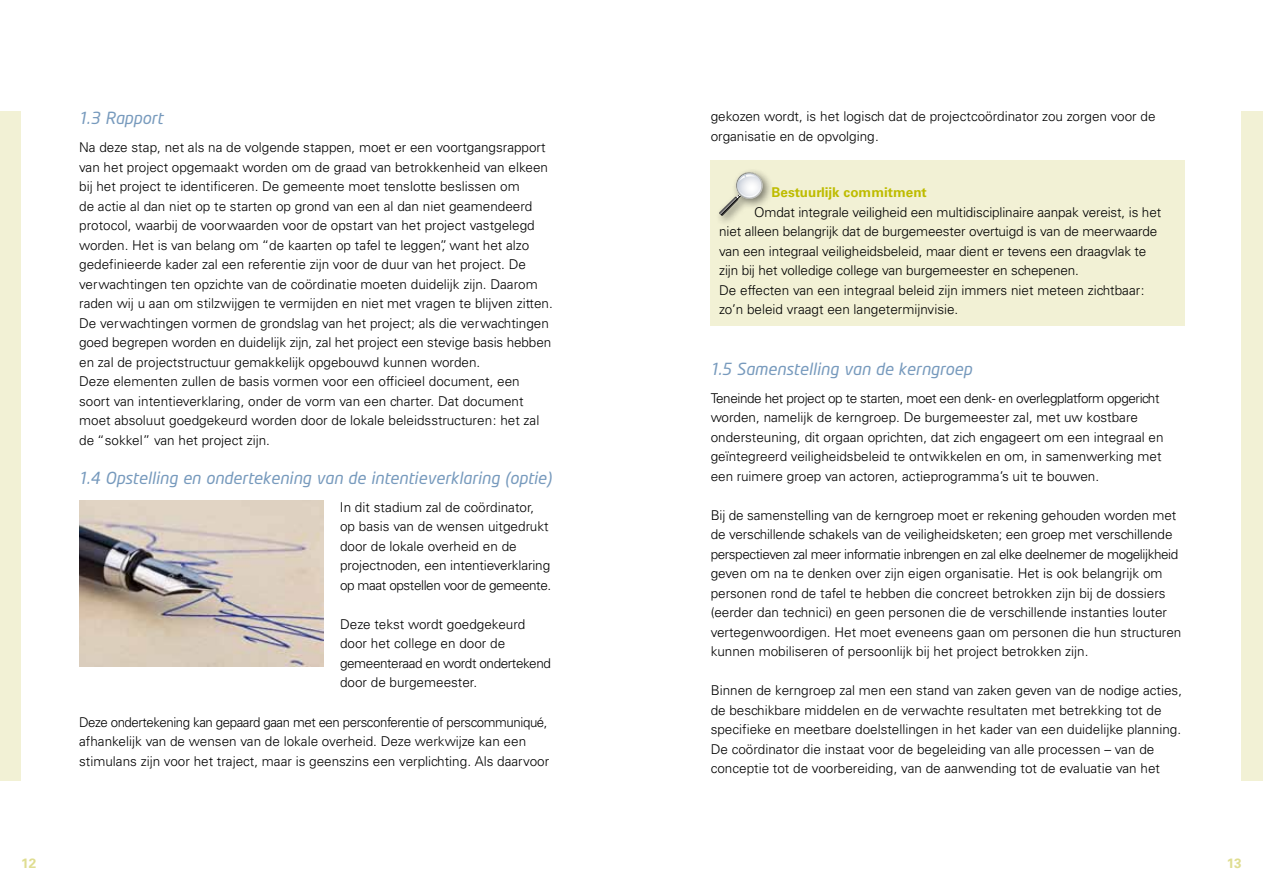
<style>
.page{position:relative;width:1263px;height:893px;background:#fff}
.page>*{position:absolute;margin:0;border:0;box-sizing:border-box;transform-origin:0 0}
.t1{font:italic 16.5px "Neo Tech";color:#779abd}
.t2{font:300 13.5px/19.5px "Univers LT Std";color:#000}
.t3{font:700 13.5px "Univers LT Std";color:#bebc00}
.t4{font:700 13.5px "Univers LT Std";color:#dfdd91}
</style>
<div class="page">
<div style="left:0;top:111px;width:21px;height:670px;background:#f2f1d5"></div>
<div style="left:1241px;top:111px;width:22px;height:670px;background:#f2f1d5"></div>
<img style="left:79px;top:500px;width:244px;height:166px">
<div style="left:711px;top:160px;width:474px;height:166px;background:#f2f1d5"></div>
<div style="left:715px;top:167px;width:59px;height:59px;background:#000;opacity:.5"></div>
<svg style="left:719px;top:171px;width:45px;height:45px"></svg>
<p class="t1" style="left:79px;top:108px;width:85px">1.3 Rapport</p>
<p class="t2" style="left:79px;top:138px;width:474px">Na deze stap, net als na de volgende stappen, moet er een voortgangsrapport van het project opgemaakt worden om de graad van betrokkenheid van elkeen bij het project te identificeren. De gemeente moet tenslotte beslissen om<br>de actie al dan niet op te starten op grond van een al dan niet geamendeerd protocol, waarbij de voorwaarden voor de opstart van het project vastgelegd worden. Het is van belang om “de kaarten op tafel te leggen”, want het alzo gedefinieerde kader zal een referentie zijn voor de duur van het project. De verwachtingen ten opzichte van de coördinatie moeten duidelijk zijn. Daarom raden wij u aan om stilzwijgen te vermijden en niet met vragen te blijven zitten.<br>De verwachtingen vormen de grondslag van het project; als die verwachtingen goed begrepen worden en duidelijk zijn, zal het project een stevige basis hebben en zal de projectstructuur gemakkelijk opgebouwd kunnen worden.<br>Deze elementen zullen de basis vormen voor een officieel document, een soort van intentieverklaring, onder de vorm van een charter. Dat document moet absoluut goedgekeurd worden door de lokale beleidsstructuren: het zal de “sokkel” van het project zijn.</p>
<p class="t1" style="left:79px;top:468px;width:474px">1.4 Opstelling en ondertekening van de intentieverklaring (optie)</p>
<p class="t2" style="left:340px;top:497px;width:212px">I n dit stadium zal de coördinator, op basis van de wensen uitgedrukt door de lokale overheid en de projectnoden, een intentieverklaring op maat opstellen voor de gemeente.</p>
<p class="t2" style="left:340px;top:614px;width:212px">Deze tekst wordt goedgekeurd door het college en door de gemeenteraad en wordt ondertekend door de burgemeester.</p>
<p class="t2" style="left:79px;top:712px;width:472px">Deze ondertekening kan gepaard gaan met een persconferentie of perscommuniqué, afhankelijk van de wensen van de lokale overheid. Deze werkwijze kan een stimulans zijn voor het traject, maar is geenszins een verplichting. Als daarvoor</p>
<p class="t2" style="left:711px;top:107px;width:446px">gekozen wordt, is het logisch dat de projectcoördinator zou zorgen voor de organisatie en de opvolging.</p>
<p class="t3" style="left:771px;top:185px;width:157px">Bestuurlijk commitment</p>
<p class="t2" style="left:719px;top:202px;width:443px;text-indent:35px">Omdat integrale veiligheid een multidisciplinaire aanpak vereist, is het niet alleen belangrijk dat de burgemeester overtuigd is van de meerwaarde van een integraal veiligheidsbeleid, maar dient er tevens een draagvlak te zijn bij het volledige college van burgemeester en schepenen.<br>De effecten van een integraal beleid zijn immers niet meteen zichtbaar: zo’n beleid vraagt een langetermijnvisie.</p>
<p class="t1" style="left:711px;top:359px;width:263px">1.5 Samenstelling van de kerngroep</p>
<p class="t2" style="left:711px;top:388px;width:454px">Teneinde het project op te starten, moet een denk- en overlegplatform opgericht worden, namelijk de kerngroep. De burgemeester zal, met uw kostbare ondersteuning, dit orgaan oprichten, dat zich engageert om een integraal en geïntegreerd veiligheidsbeleid te ontwikkelen en om, in samenwerking met een ruimere groep van actoren, actieprogramma’s uit te bouwen.</p>
<p class="t2" style="left:711px;top:505px;width:472px">Bij de samenstelling van de kerngroep moet er rekening gehouden worden met de verschillende schakels van de veiligheidsketen; een groep met verschillende perspectieven zal meer informatie inbrengen en zal elke deelnemer de mogelijkheid geven om na te denken over zijn eigen organisatie. Het is ook belangrijk om personen rond de tafel te hebben die concreet betrokken zijn bij de dossiers (eerder dan technici) en geen personen die de verschillende instanties louter vertegenwoordigen. Het moet eveneens gaan om personen die hun structuren kunnen mobiliseren of persoonlijk bij het project betrokken zijn.</p>
<p class="t2" style="left:711px;top:681px;width:473px">B innen de kerngroep zal men een stand van zaken geven van de nodige acties, de beschikbare middelen en de verwachte resultaten met betrekking tot de specifieke en meetbare doelstellingen in het kader van een duidelijke planning.<br>De coördinator die instaat voor de begeleiding van alle processen – van de conceptie tot de voorbereiding, van de aanwending tot de evaluatie van het</p>
<p class="t4" style="left:21px;top:855px;width:17px">12</p>
<p class="t4" style="left:1227px;top:855px;width:17px">13</p>
</div>
